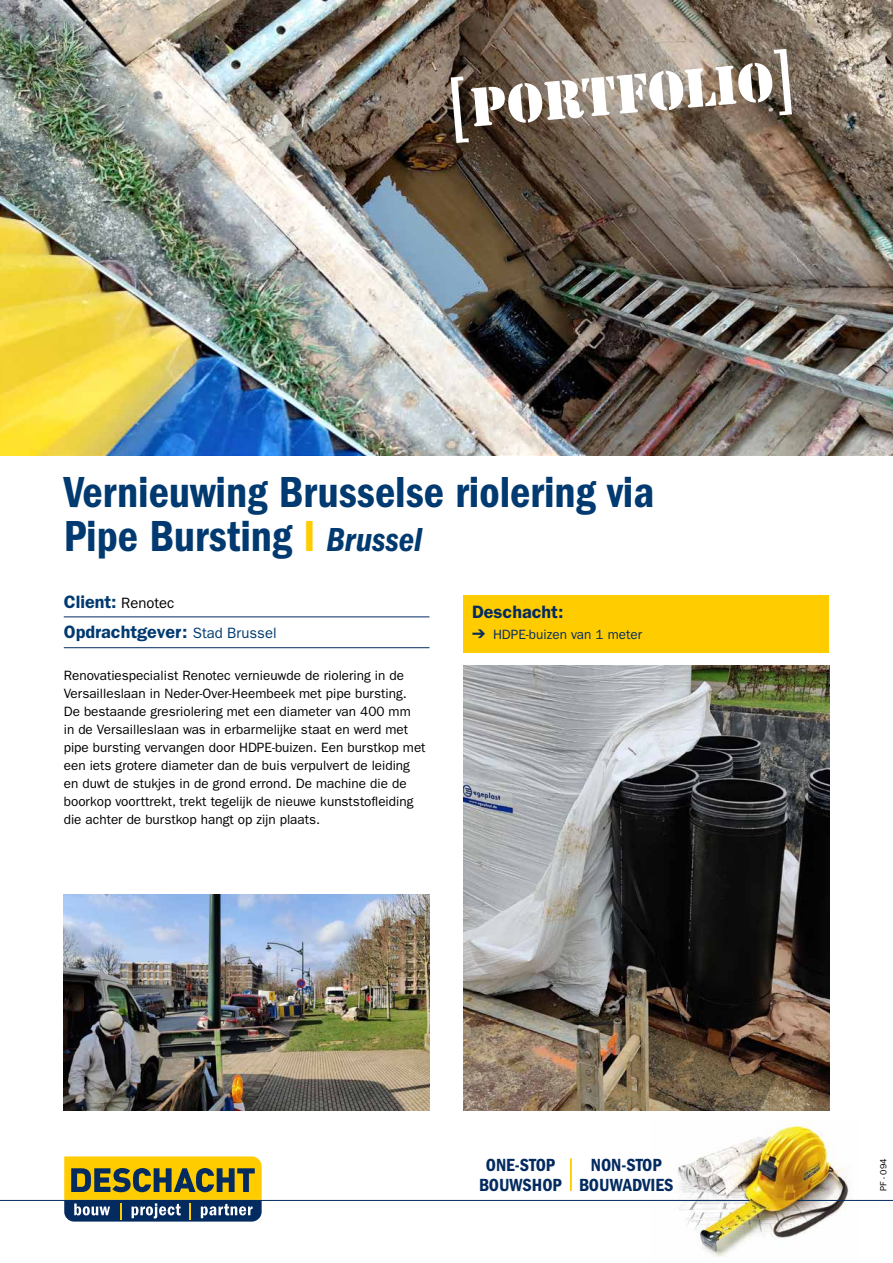
<style>
.page{position:relative;width:893px;height:1263px;background:#fff}
.page>*{position:absolute;margin:0;border:0;box-sizing:border-box;transform-origin:0 0}
.t1{font:51px "Stencil Std";color:#fff}
.t2{font:45px/43.5px "ITC Franklin Gothic Std Dm Cd";color:#003a70}
.t3{font:18.15px/19.5px "ITC Franklin Gothic Std Dm Cd";color:#042b60;text-align:center}
.t4{font:600 18px/30px "ITC Franklin Gothic Std";color:#003a70}
.t5{font:600 18px "ITC Franklin Gothic Std";color:#042b60}
.t6{font:13.5px/18px "ITC Franklin Gothic Std";color:#000}
.t7{font:13.5px "ITC Franklin Gothic Std";color:#042b60}
.t8{font:9px "ITC Franklin Gothic Std";color:#000}
.s1{color:#fc0}
.s2{font-family:"ITC Franklin Gothic Std Dm Cd It";font-size:34.5px}
.s3{font-weight:400;font-size:15px;color:#000}
.s4{font-weight:400;font-size:15px}
</style>
<div class="page">
<img style="left:0;top:0;width:893px;height:456px">
<svg style="left:62px;top:1156px;width:202px;height:66px;background:#928b42"></svg>
<img style="left:651px;top:1120px;width:207px;height:137px">
<hr style="left:570px;top:1158px;width:2px;height:33px;background:#fc0">
<hr style="left:797px;top:1200px;width:96px;height:1px;background:#042b60">
<hr style="left:0;top:1200px;width:750px;height:1px;background:#042b60">
<div style="left:463px;top:595px;width:366px;height:58px;background:#fc0"></div>
<img style="left:463px;top:666px;width:366px;height:444px">
<img style="left:64px;top:894px;width:365px;height:216px">
<hr style="left:64px;top:617px;width:365px;height:1px;background:#042b60">
<hr style="left:64px;top:647px;width:365px;height:1px;background:#042b60">
<svg style="left:774px;top:49px;width:18px;height:66px"></svg>
<svg style="left:451px;top:76px;width:18px;height:67px"></svg>
<h1 class="t1" style="left:468px;top:75px;width:305px;rotate:-5deg">PORTFOLIO</h1>
<h2 class="t2" style="left:64px;top:471px;width:592px">Vernieuwing Brusselse riolering via<br>Pipe Bursting <span class="s1">I</span> <span class="s2">Brussel</span></h2>
<h3 class="t4" style="left:64px;top:587px;width:214px">Client: <span class="s3">Renotec<br></span>Opdrachtgever: <span class="s4">Stad Brussel</span></h3>
<p class="t6" style="left:64px;top:667px;width:363px">Renovatiespecialist Renotec vernieuwde de riolering in de Versailleslaan in Neder-Over-Heembeek met pipe bursting.<br>De bestaande gresriolering met een diameter van 400 mm<br>in de Versailleslaan was in erbarmelijke staat en werd met pipe bursting vervangen door HDPE-buizen. Een burstkop met een iets grotere diameter dan de buis verpulvert de leiding en duwt de stukjes in de grond errond. De machine die de boorkop voorttrekt, trekt tegelijk de nieuwe kunststofleiding die achter de burstkop hangt op zijn plaats.</p>
<h3 class="t5" style="left:472px;top:601px;width:93px">Deschacht:</h3>
<p class="t7" style="left:472px;top:627px;width:172px">➔ HDPE-buizen van 1 meter</p>
<h3 class="t3" style="left:479px;top:1155px;width:84px">ONE-STOP<br>BOUWSHOP</h3>
<h3 class="t3" style="left:579px;top:1155px;width:96px">NON-STOP<br>BOUWADVIES</h3>
<p class="t8" style="left:878px;top:1191px;width:34px;rotate:-90deg">PF - 094</p>
</div>
